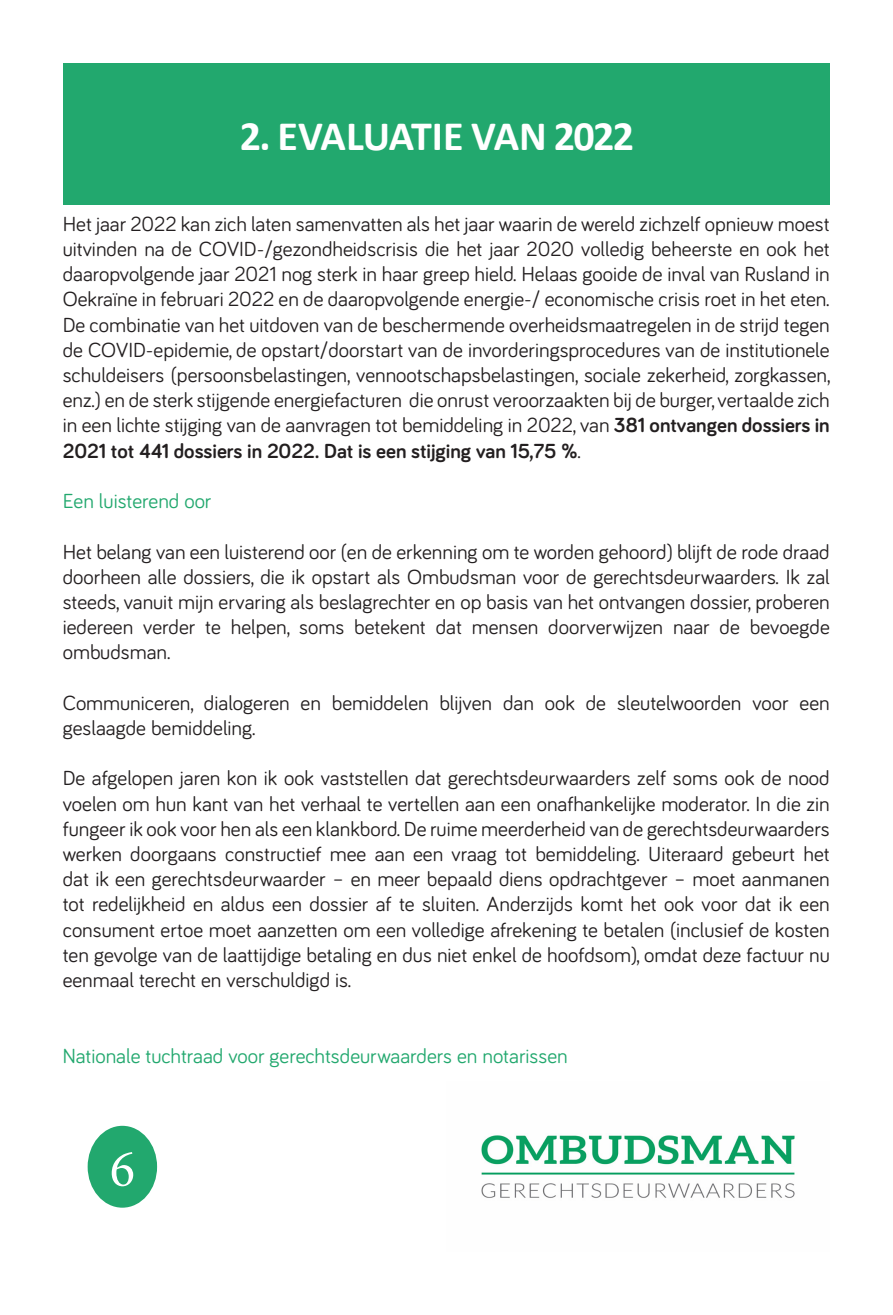
<style>
.page{position:relative;width:893px;height:1315px;background:#fff}
.page>*{position:absolute;margin:0;border:0;box-sizing:border-box;transform-origin:0 0}
.t1{font:52.5px "Minion Pro";color:#fff}
.t2{font:700 42px "Calibri";letter-spacing:-.03em;color:#fff}
.Algemene_tekst{font:21px/25.2px "Bariol";color:#231f20;text-align:justify}
.Algemene_tekst-2{font:21px "Bariol";color:#22a86e}
.s1{font-weight:700}
</style>
<div class="page">
<img style="left:481px;top:1135px;width:314px;height:63px">
<div style="left:88px;top:1125px;width:69px;height:82px;background:#22a86e;border-radius:50%"></div>
<div style="left:63px;top:63px;width:766px;height:141px;background:#22a86e"></div>
<p class="t2" style="left:240px;top:106px;width:396px">2. EVALUATIE VAN 2022</p>
<p class="Algemene_tekst" style="left:63px;top:210px;width:768px">Het jaar 2022 kan zich laten samenvatten als het jaar waarin de wereld zichzelf opnieuw moest uitvinden na de COVID-/gezondheidscrisis die het jaar 2020 volledig beheerste en ook het daaropvolgende jaar 2021 nog sterk in haar greep hield. Helaas gooide de inval van Rusland in Oekraïne in februari 2022 en de daaropvolgende energie-/ economische crisis roet in het eten.</p>
<p class="Algemene_tekst" style="left:63px;top:311px;width:769px">De combinatie van het uitdoven van de beschermende overheidsmaatregelen in de strijd tegen de COVID-epidemie, de opstart/doorstart van de invorderingsprocedures van de institutionele schuldeisers (persoonsbelastingen, vennootschapsbelastingen, sociale zekerheid, zorgkassen, enz.) en de sterk stijgende energiefacturen die onrust veroorzaakten bij de burger, vertaalde zich in een lichte stijging van de aanvragen tot bemiddeling in 2022, van <span class="s1">381 ontvangen dossiers in 2021 tot 441 dossiers in 2022. Dat is een stijging van 15,75 %</span>.</p>
<p class="Algemene_tekst-2" style="left:63px;top:487px;width:150px">Een luisterend oor</p>
<p class="Algemene_tekst" style="left:63px;top:538px;width:768px">Het belang van een luisterend oor (en de erkenning om te worden gehoord) blijft de rode draad doorheen alle dossiers, die ik opstart als Ombudsman voor de gerechtsdeurwaarders. Ik zal steeds, vanuit mijn ervaring als beslagrechter en op basis van het ontvangen dossier, proberen iedereen verder te helpen, soms betekent dat mensen doorverwijzen naar de bevoegde ombudsman.</p>
<p class="Algemene_tekst" style="left:63px;top:689px;width:768px">Communiceren, dialogeren en bemiddelen blijven dan ook de sleutelwoorden voor een geslaagde bemiddeling.</p>
<p class="Algemene_tekst" style="left:63px;top:765px;width:768px">De afgelopen jaren kon ik ook vaststellen dat gerechtsdeurwaarders zelf soms ook de nood voelen om hun kant van het verhaal te vertellen aan een onafhankelijke moderator. In die zin fungeer ik ook voor hen als een klankbord. De ruime meerderheid van de gerechtsdeurwaarders werken doorgaans constructief mee aan een vraag tot bemiddeling. Uiteraard gebeurt het dat ik een gerechtsdeurwaarder – en meer bepaald diens opdrachtgever – moet aanmanen tot redelijkheid en aldus een dossier af te sluiten. Anderzijds komt het ook voor dat ik een consument ertoe moet aanzetten om een volledige afrekening te betalen (inclusief de kosten ten gevolge van de laattijdige betaling en dus niet enkel de hoofdsom), omdat deze factuur nu eenmaal terecht en verschuldigd is.</p>
<p class="Algemene_tekst-2" style="left:63px;top:1041px;width:506px">Nationale tuchtraad voor gerechtsdeurwaarders en notarissen</p>
<p class="t1" style="left:110px;top:1133px;width:27px">6</p>
</div>
